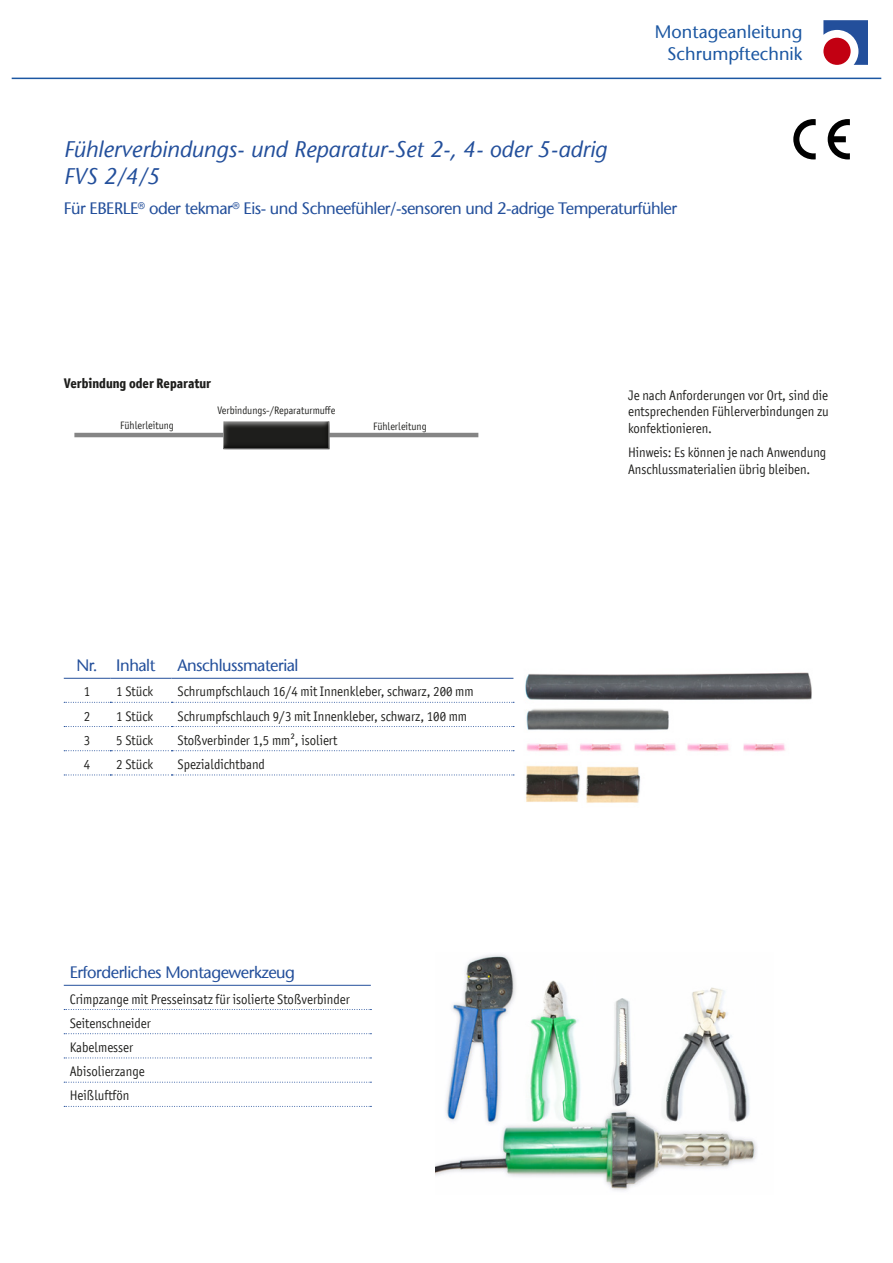
<style>
.page{position:relative;width:893px;height:1263px;background:#fff}
.page>*{position:absolute;margin:0;border:0;box-sizing:border-box;transform-origin:0 0}
.t1{font:italic 22.5px/27px "Stone Sans";color:#234f9b}
.t2{font:18px/21.6px "Stone Sans";color:#1c57a2;text-align:right}
.t3{font:16.5px "Stone Sans";letter-spacing:-.03em;color:#234f9b}
.t4{font:13.5px/24.2px "Axel";color:#1e1e1c}
.t5{font:700 13.5px "Axel";color:#1e1e1c}
.t6{font:10.5px "Axel";color:#1e1e1c}
</style>
<div class="page">
<hr style="left:12px;top:78px;width:869px;height:1px;background:#1c57a2">
<img style="left:435px;top:955px;width:322px;height:236px">
<svg style="left:828px;top:119px;width:22px;height:40px"></svg>
<svg style="left:793px;top:119px;width:23px;height:40px"></svg>
<svg style="left:64px;top:1009px;width:307px;height:1px"></svg>
<svg style="left:64px;top:1033px;width:307px;height:1px"></svg>
<svg style="left:64px;top:1057px;width:307px;height:1px"></svg>
<svg style="left:64px;top:1082px;width:307px;height:1px"></svg>
<svg style="left:64px;top:1106px;width:307px;height:1px"></svg>
<hr style="left:64px;top:985px;width:307px;height:1px;background:#234f9b">
<svg style="left:64px;top:702px;width:450px;height:1px"></svg>
<svg style="left:64px;top:726px;width:450px;height:1px"></svg>
<svg style="left:64px;top:750px;width:450px;height:1px"></svg>
<svg style="left:64px;top:774px;width:450px;height:1px"></svg>
<hr style="left:172px;top:678px;width:341px;height:1px;background:#234f9b">
<hr style="left:110px;top:678px;width:62px;height:1px;background:#234f9b">
<hr style="left:64px;top:678px;width:46px;height:1px;background:#234f9b">
<img style="left:525px;top:672px;width:287px;height:131px">
<hr style="left:74px;top:433px;width:149px;height:4px;background:#858585">
<hr style="left:330px;top:433px;width:148px;height:4px;background:#858585">
<div style="left:221px;top:420px;width:109px;height:31px;background:#1e1e1c;opacity:.75"></div>
<svg style="left:823px;top:20px;width:44px;height:45px"></svg>
<div style="left:823px;top:38px;width:28px;height:27px;background:#c20012;border-radius:50%"></div>
<h1 class="t1" style="left:64px;top:136px;width:545px">Fühlerverbindungs- und Reparatur-Set 2-, 4- oder 5-adrig<br>FVS 2/4/5</h1>
<h2 class="t2" style="left:655px;top:21px;width:149px">Montageanleitung<br>Schrumpftechnik</h2>
<p class="t3" style="left:64px;top:199px;width:615px">Für EBERLE<sup>®</sup> oder tekmar<sup>®</sup> Eis- und Schneefühler/-sensoren und 2-adrige Temperaturfühler</p>
<p class="t5" style="left:64px;top:375px;width:149px">Verbindung oder Reparatur</p>
<p class="t6" style="left:217px;top:405px;width:119px">Verbindungs-/Reparaturmuffe</p>
<p class="t6" style="left:120px;top:419px;width:55px">Fühlerleitung</p>
<p class="t6" style="left:373px;top:420px;width:55px">Fühlerleitung</p>
<p class="t3" style="left:76px;top:655px;width:80px">Nr. Inhalt</p>
<p class="t3" style="left:178px;top:655px;width:122px">Anschlussmaterial</p>
<p class="t4" style="left:84px;top:679px;width:8px">1</p>
<p class="t4" style="left:116px;top:679px;width:38px">1 Stück</p>
<p class="t4" style="left:178px;top:679px;width:298px">Schrumpfschlauch 16/4 mit Innenkleber, schwarz, 200 mm</p>
<p class="t4" style="left:84px;top:704px;width:8px">2</p>
<p class="t4" style="left:116px;top:704px;width:38px">1 Stück</p>
<p class="t4" style="left:178px;top:704px;width:291px">Schrumpfschlauch 9/3 mit Innenkleber, schwarz, 100 mm</p>
<p class="t4" style="left:84px;top:728px;width:8px">3</p>
<p class="t4" style="left:116px;top:728px;width:38px">5 Stück</p>
<p class="t4" style="left:178px;top:728px;width:161px">Stoßverbinder 1,5 mm², isoliert</p>
<p class="t4" style="left:84px;top:752px;width:8px">4</p>
<p class="t4" style="left:116px;top:752px;width:38px">2 Stück</p>
<p class="t4" style="left:178px;top:752px;width:89px">Spezialdichtband</p>
<p class="t3" style="left:70px;top:962px;width:227px">Erforderliches Montagewerkzeug</p>
<p class="t4" style="left:70px;top:987px;width:282px">Crimpzange mit Presseinsatz für isolierte Stoßverbinder<br>Seitenschneider<br>Kabelmesser<br>Abisolierzange<br>Heißluftfön</p>
<p class="t4" style="left:628px;top:387px;width:202px;line-height:16.2px;text-align:justify">Je nach Anforderungen vor Ort, sind die entsprechenden Fühlerverbindungen zu konfektionieren.</p>
<p class="t4" style="left:628px;top:444px;width:200px;line-height:16.2px">Hinweis: Es können je nach Anwendung<br>Anschlussmaterialien übrig bleiben.</p>
</div>
